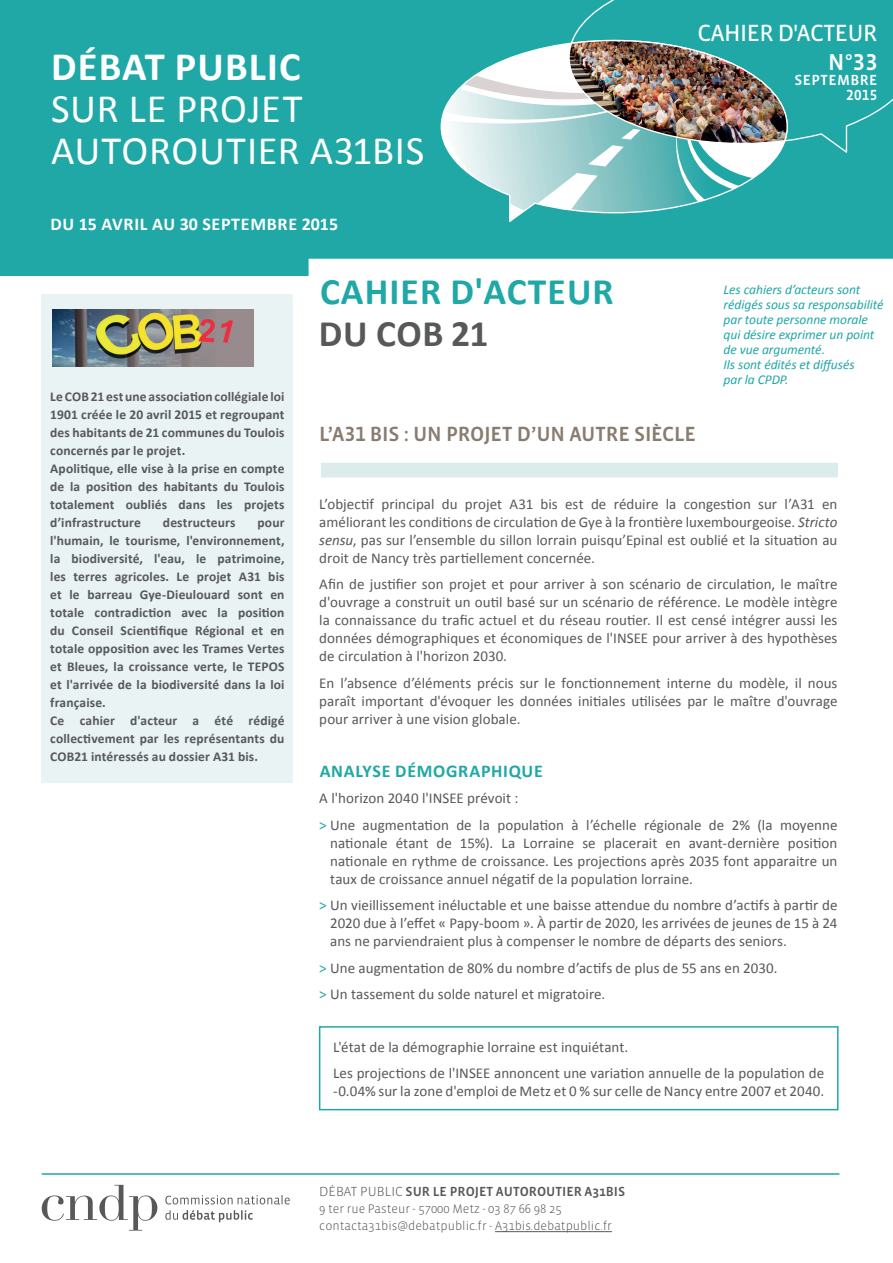
<style>
.page{position:relative;width:893px;height:1263px;background:#fff}
.page>*{position:absolute;margin:0;border:0;box-sizing:border-box;transform-origin:0 0}
.t1{font:40.5px/42px "Calibri";letter-spacing:.015em;color:#fff}
.t2{font:700 40.5px "Calibri";letter-spacing:.03em;color:#fff}
.t3{font:700 37.5px "Calibri";letter-spacing:.03em;color:#1fa8a6}
.t4{font:700 37.5px "Calibri";letter-spacing:.015em;color:#57585a}
.t5{font:24px "Vista Sans OT";letter-spacing:-.02em;color:#fff}
.t6{font:500 23.55px "Vista Sans OT";color:#fff}
.t7{font:500 21px "Vista Sans OT";letter-spacing:-.01em;color:#887c6f}
.t8{font:700 18px "Calibri";letter-spacing:.04em;color:#fff}
.t9{font:700 18px "Calibri";letter-spacing:.04em;color:#1fa8a6}
.t10{font:15px/18px "Calibri";letter-spacing:.005em;color:#57585a;text-align:justify}
.t11{font:500 15px/15px "Vista Sans OT";letter-spacing:.03em;color:#fff;text-align:right}
.t12{font:700 13.5px/18px "Calibri";letter-spacing:.01em;color:#57585a}
.t13{font:italic 13.5px/15px "Calibri";letter-spacing:-.005em;color:#1fa8a6}
.t14{font:500 13.5px "Vista Sans OT";color:#57585a}
.t15{font:300 12.6px/16.8px "Vista Sans OT";color:#57585a}
.s1{font-style:italic}
.s2{color:#1fa8a6}
.s3{font-weight:300}
</style>
<div class="page">
<div style="left:319px;top:1026px;width:519px;height:84px;border:2px solid #1fa8a6"></div>
<div style="left:0;top:0;width:893px;height:276px;background:#1fa8a6"></div>
<div style="left:309px;top:259px;width:584px;height:17px;background:#fff"></div>
<div style="left:319px;top:461px;width:520px;height:18px;background:#dbeceb;border:2px solid #fff"></div>
<div style="left:42px;top:295px;width:251px;height:488px;background:#e9f3f3"></div>
<hr style="left:42px;top:1173px;width:797px;height:2px;background:#1fa8a6">
<hr style="left:495px;top:1231px;width:117px;height:1px;background:#57585a">
<svg style="left:165px;top:1210px;width:88px;height:12px"></svg>
<svg style="left:165px;top:1195px;width:125px;height:9px"></svg>
<svg style="left:42px;top:1185px;width:115px;height:45px"></svg>
<svg style="left:572px;top:0;width:321px;height:153px"></svg>
<img style="left:441px;top:39px;width:347px;height:174px">
<img style="left:52px;top:309px;width:201px;height:57px">
<h1 class="t2" style="left:51px;top:40px;width:251px">DÉBAT PUBLIC</h1>
<h1 class="t1" style="left:51px;top:87px;width:375px">SUR LE PROJET<br>AUTOROUTIER A31BIS</h1>
<p class="t8" style="left:51px;top:212px;width:289px">DU 15 AVRIL AU 30 SEPTEMBRE 2015</p>
<h3 class="t5" style="left:698px;top:21px;width:181px">CAHIER D'ACTEUR</h3>
<h3 class="t6" style="left:828px;top:50px;width:51px">N°33</h3>
<p class="t11" style="left:794px;top:73px;width:85px">SEPTEMBRE<br>2015</p>
<p class="t12" style="left:50px;top:387px;width:236px">Le COB 21 est une association collégiale loi 1901 créée le 20 avril 2015 et regroupant des habitants de 21 communes du Toulois concernés par le projet.<br>Apolitique, elle vise à la prise en compte de la position des habitants du Toulois totalement oubliés dans les projets d’infrastructure</p>
<p class="t12" style="left:163px;top:513px;width:74px">destructeurs</p>
<p class="t12" style="left:50px;top:513px;width:236px;text-indent:207px">pour l'humain, le tourisme, l'environnement, la biodiversité, l'eau, le patrimoine, les terres agricoles. Le projet A31 bis et le barreau Gye-Dieulouard sont en totale contradiction avec la position du Conseil Scientifique Régional et en totale opposition avec les Trames Vertes et Bleues, la croissance verte, le TEPOS et l'arrivée de la biodiversité dans la loi française.<br>Ce cahier d'acteur a été rédigé collectivement par les représentants du COB21 intéressés au dossier A31 bis.</p>
<h2 class="t3" style="left:320px;top:268px;width:295px">CAHIER D'ACTEUR</h2>
<p class="t13" style="left:724px;top:282px;width:161px">Les cahiers d’acteurs sont rédigés sous sa responsabilité par toute personne morale qui désire exprimer un point de vue argumenté.<br>Ils sont édités et diffusés<br>par la CPDP.</p>
<h2 class="t4" style="left:319px;top:309px;width:171px">DU COB 21</h2>
<h3 class="t7" style="left:319px;top:423px;width:378px">L’A31 BIS : UN PROJET D’UN AUTRE SIÈCLE</h3>
<p class="t10" style="left:319px;top:495px;width:520px">L’objectif principal du projet A31 bis est de réduire la congestion sur l’A31 en améliorant les conditions de circulation de Gye à la frontière luxembourgeoise. <span class="s1">Stricto sensu</span>, pas sur l’ensemble du sillon lorrain puisqu’Epinal est oublié et la situation au droit de Nancy très partiellement concernée.</p>
<p class="t10" style="left:319px;top:575px;width:520px">Afin de justifier son projet et pour arriver à son scénario de circulation, le maître d'ouvrage a construit un outil basé sur un scénario de référence. Le modèle intègre la connaissance du trafic actuel et du réseau routier. Il est censé intégrer aussi les données démographiques et économiques de l'INSEE pour arriver à des hypothèses de circulation à l'horizon 2030.</p>
<p class="t10" style="left:319px;top:674px;width:520px">En l’absence d’éléments précis sur le fonctionnement interne du modèle, il nous paraît important d'évoquer les données initiales utilisées par le maître d'ouvrage pour arriver à une vision globale.</p>
<p class="t9" style="left:320px;top:759px;width:225px">ANALYSE DÉMOGRAPHIQUE</p>
<p class="t10" style="left:319px;top:785px;width:520px;line-height:26.5px">A l'horizon 2040 l'INSEE prévoit :<br><span class="s2">&gt;</span> Une augmentation de la population à l’échelle régionale de 2% (la moyenne</p>
<p class="t10" style="left:330px;top:834px;width:509px">nationale étant de 15%). La Lorraine se placerait en avant-dernière position nationale en rythme de croissance. Les projections après 2035 font apparaitre un taux de croissance annuel négatif de la population lorraine.</p>
<p class="t10" style="left:330px;top:896px;width:509px;text-indent:-11px"><span class="s2">&gt;</span> Un vieillissement inéluctable et une baisse attendue du nombre d’actifs à partir de 2020 due à l’effet « Papy-boom ». À partir de 2020, les arrivées de jeunes de 15 à 24 ans ne parviendraient plus à compenser le nombre de départs des seniors.</p>
<p class="t10" style="left:319px;top:955px;width:460px;line-height:26.5px"><span class="s2">&gt;</span> Une augmentation de 80% du nombre d’actifs de plus de 55 ans en 2030. <span class="s2">&gt;</span> Un tassement du solde naturel et migratoire.</p>
<p class="t10" style="left:333px;top:1033px;width:493px;line-height:26.5px">L'état de la démographie lorraine est inquiétant.<br>Les projections de l'INSEE annoncent une variation annuelle de la population de</p>
<p class="t10" style="left:333px;top:1082px;width:493px">-0.04% sur la zone d'emploi de Metz et 0 % sur celle de Nancy entre 2007 et 2040.</p>
<p class="t14" style="left:319px;top:1185px;width:307px"><span class="s3">DÉBAT PUBLIC</span> SUR LE PROJET AUTOROUTIER A31BIS</p>
<p class="t15" style="left:319px;top:1201px;width:294px">9 ter rue Pasteur - 57000 Metz - 03 87 66 98 25 contacta31bis@debatpublic.fr - A31bis.debatpublic.fr</p>
</div>
